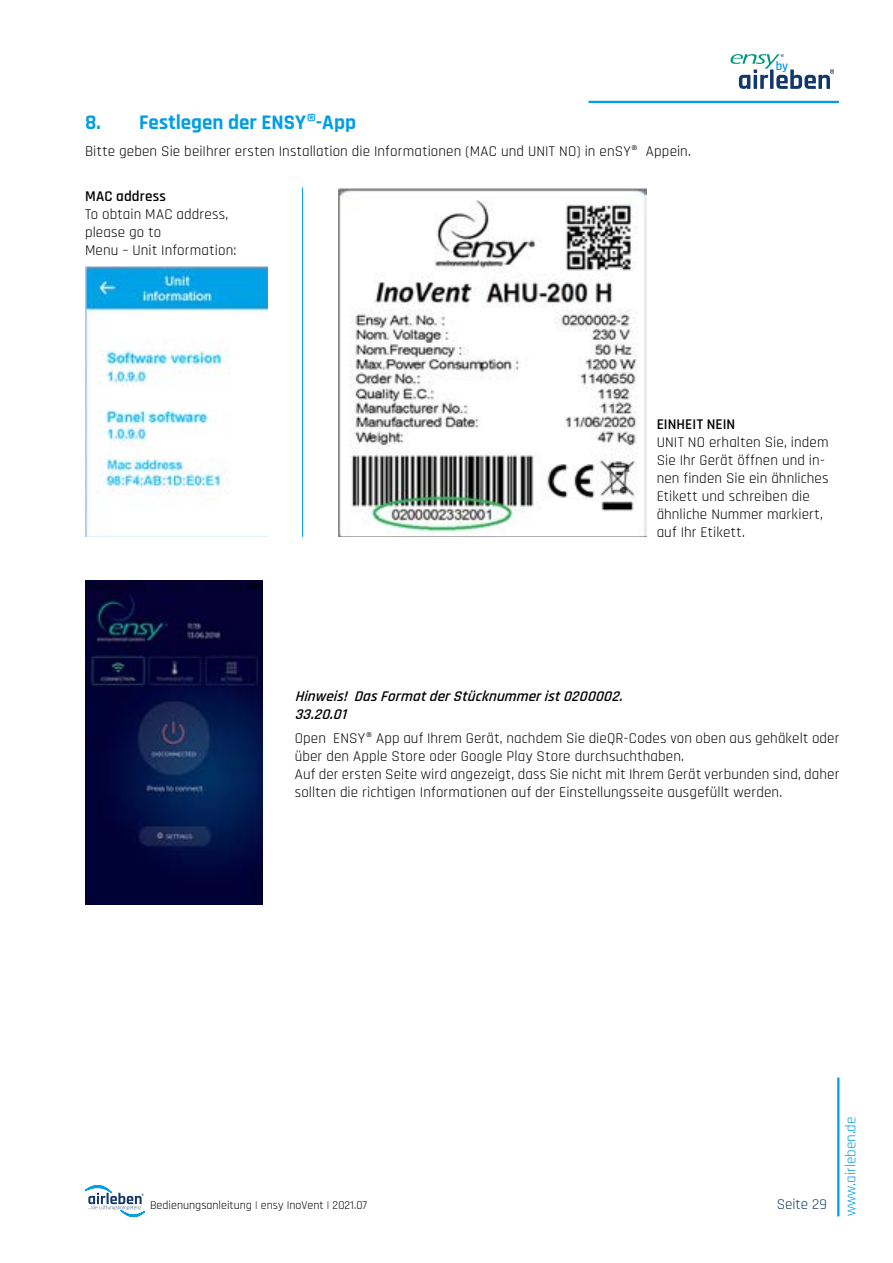
<style>
.page{position:relative;width:893px;height:1263px;background:#fff}
.page>*{position:absolute;margin:0;border:0;box-sizing:border-box;transform-origin:0 0}
.t1{font:700 21px "Rajdhani";color:#009ee3}
.t2{font:15px/18px "Rajdhani";letter-spacing:.01em;color:#000}
.t3{font:italic 600 15px/18px "Rajdhani";color:#000}
.t4{font:15px "Rajdhani";color:#009ee3}
.t5{font:15px "Rajdhani";color:#113868}
.t6{font:600 12.75px "Rajdhani";color:#009ee3}
.t7{font:12px "Rajdhani";color:#000}
.s1{font-weight:600}
</style>
<div class="page">
<svg style="left:85px;top:1185px;width:60px;height:32px"></svg>
<svg style="left:730px;top:54px;width:104px;height:35px"></svg>
<hr style="left:837px;top:1077px;width:2px;height:139px;background:#009ee3">
<hr style="left:588px;top:101px;width:251px;height:2px;background:#009ee3">
<hr style="left:302px;top:187px;width:1px;height:350px;background:#009ee3">
<img style="left:86px;top:267px;width:181px;height:270px">
<img style="left:339px;top:188px;width:307px;height:349px">
<img style="left:86px;top:580px;width:177px;height:325px">
<p class="t1" style="left:85px;top:110px;width:273px">8. Festlegen der ENSY®-App</p>
<p class="t2" style="left:85px;top:142px;width:607px">Bitte geben Sie beiIhrer ersten Installation die Informationen (MAC und UNIT NO) in enSY® Appein.</p>
<p class="t2" style="left:85px;top:188px;width:153px"><span class="s1">MAC address<br></span>To obtain MAC address, please go to<br>Menu – Unit Information:</p>
<p class="t6" style="left:776px;top:58px;width:14px">by</p>
<p class="t2" style="left:657px;top:416px;width:174px"><span class="s1">EINHEIT NEIN<br></span>UNIT NO erhalten Sie, indem<br>Sie Ihr Gerät öffnen und in&shy;nen finden Sie ein ähnliches<br>Etikett und schreiben die ähnliche Nummer markiert, auf Ihr Etikett.</p>
<p class="t3" style="left:295px;top:687px;width:334px">Hinweis! DasFormatderStücknummerist0200002.<br>33.20.01</p>
<p class="t2" style="left:295px;top:730px;width:546px">Open ENSY® App auf Ihrem Gerät, nachdem Sie dieQR-Codes von oben aus gehäkelt oder über den Apple Store oder Google Play Store durchsuchthaben.<br>Auf der ersten Seite wird angezeigt, dass Sie nicht mit Ihrem Gerät verbunden sind, daher sollten die richtigen Informationen auf der Einstellungsseite ausgefüllt werden.</p>
<p class="t7" style="left:150px;top:1198px;width:218px">Bedienungsanleitung | ensy InoVent | 2021.07</p>
<p class="t5" style="left:777px;top:1196px;width:52px">Seite 29</p>
<p class="t4" style="left:842px;top:1216px;width:101px;rotate:-90deg">www.airleben.de</p>
</div>
